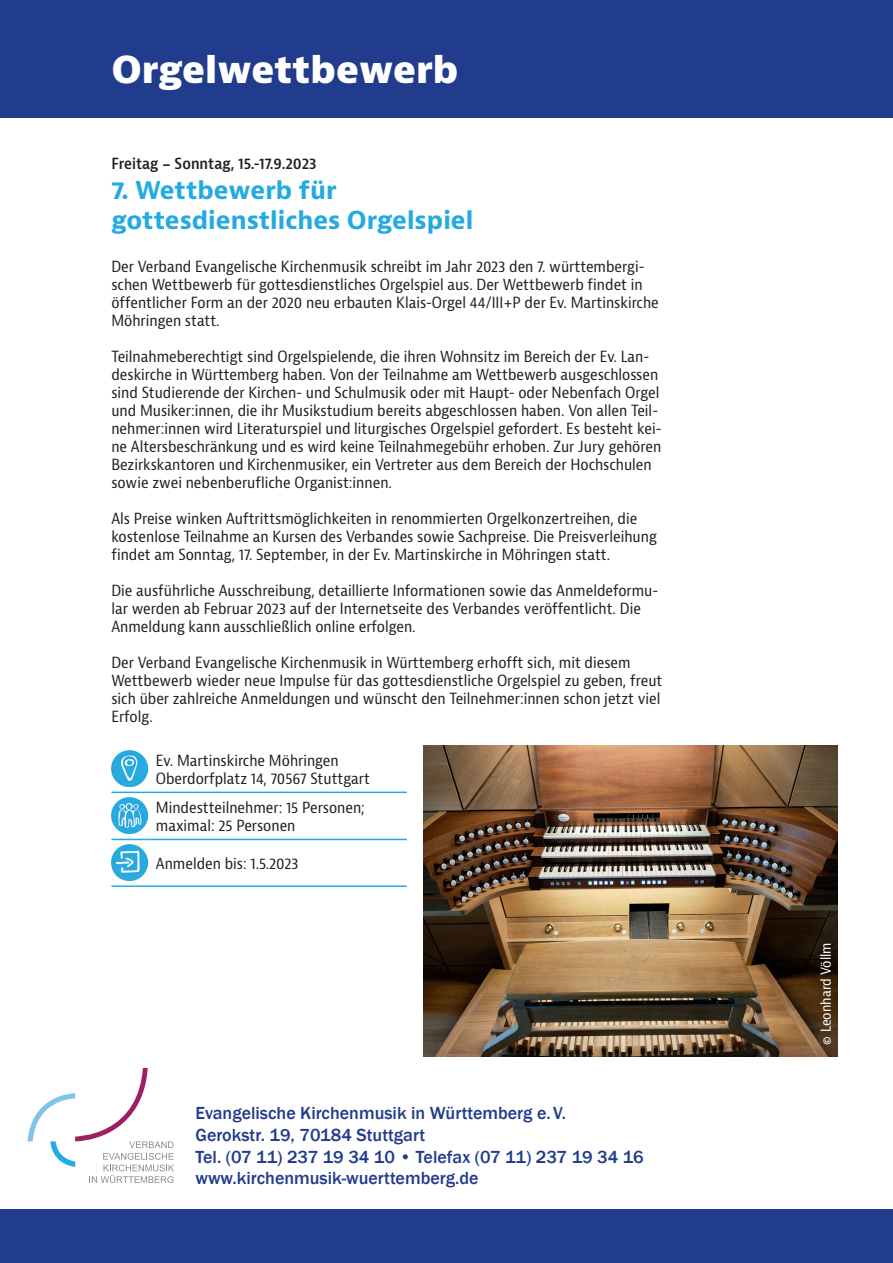
<style>
.page{position:relative;width:893px;height:1263px;background:#fff}
.page>*{position:absolute;margin:0;border:0;box-sizing:border-box;transform-origin:0 0}
.VB_Overhead{font:800 36px "Bernina Sans";color:#fff}
.ohne_Raster_links{font:700 24px/30px "Bernina Sans";color:#24aae1}
.t1{font:500 18px/21.6px "Franklin Gothic";color:#213c8c}
.Text{font:condensed 15px/18px "Bernina Sans";color:#231f20}
.ohne_Raster_links-2{font:600 condensed 15px "Bernina Sans";color:#231f20}
.VB_Text{font:condensed 13.5px "Bernina Sans";color:#fff}
.s1{font-family:"Franklin Gothic";font-stretch:normal}
.s2{font-weight:400}
</style>
<div class="page">
<div style="left:0;top:0;width:893px;height:118px;background:#213c8c"></div>
<svg style="left:28px;top:1068px;width:146px;height:115px"></svg>
<div style="left:0;top:1209px;width:893px;height:54px;background:#213c8c"></div>
<hr style="left:111px;top:792px;width:36px;height:1px;background:#24aae1">
<hr style="left:147px;top:792px;width:260px;height:1px;background:#24aae1">
<hr style="left:111px;top:839px;width:36px;height:1px;background:#24aae1">
<hr style="left:147px;top:839px;width:260px;height:1px;background:#24aae1">
<hr style="left:111px;top:885px;width:36px;height:2px;background:#24aae1">
<hr style="left:147px;top:885px;width:260px;height:2px;background:#24aae1">
<img style="left:111px;top:751px;width:36px;height:36px">
<img style="left:111px;top:798px;width:36px;height:36px">
<img style="left:111px;top:845px;width:36px;height:36px">
<img style="left:423px;top:746px;width:415px;height:311px">
<p class="VB_Overhead" style="left:111px;top:46px;width:348px">Orgelwettbewerb</p>
<p class="ohne_Raster_links-2" style="left:111px;top:154px;width:207px">Freitag <span class="s1">–</span> Sonntag, 15.-17.9.2023</p>
<p class="ohne_Raster_links" style="left:111px;top:176px;width:363px">7. Wettbewerb für gottesdienstliches Orgelspiel</p>
<p class="Text" style="left:111px;top:257px;width:549px">Der Verband Evangelische Kirchenmusik schreibt im Jahr 2023 den 7. württembergi&shy;schen Wettbewerb für gottesdienstliches Orgelspiel aus. Der Wettbewerb findet in öffentlicher Form an der 2020 neu erbauten Klais-Orgel 44/III+P der Ev. Martinskirche Möhringen statt.</p>
<p class="Text" style="left:111px;top:347px;width:552px">Teilnahmeberechtigt sind Orgelspielende, die ihren Wohnsitz im Bereich der Ev. Lan&shy;deskirche in Württemberg haben. Von der Teilnahme am Wettbewerb ausgeschlossen sind Studierende der Kirchen- und Schulmusik oder mit Haupt- oder Nebenfach Orgel und Musiker:innen, die ihr Musikstudium bereits abgeschlossen haben. Von allen Teil&shy;nehmer:innen wird Literaturspiel und liturgisches Orgelspiel gefordert. Es besteht kei&shy;ne Altersbeschränkung und es wird keine Teilnahmegebühr erhoben. Zur Jury gehören Bezirkskantoren und Kirchenmusiker, ein Vertreter aus dem Bereich der Hochschulen sowie zwei nebenberufliche Organist:innen.</p>
<p class="Text" style="left:111px;top:509px;width:547px">Als Preise winken Auftrittsmöglichkeiten in renommierten Orgelkonzertreihen, die kostenlose Teilnahme an Kursen des Verbandes sowie Sachpreise. Die Preisverleihung findet am Sonntag, 17. September, in der Ev. Martinskirche in Möhringen statt.</p>
<p class="Text" style="left:111px;top:581px;width:548px">Die ausführliche Ausschreibung, detaillierte Informationen sowie das Anmeldeformu&shy;lar werden ab Februar 2023 auf der Internetseite des Verbandes veröffentlicht. Die<br>Anmeldung kann ausschließlich online erfolgen.</p>
<p class="Text" style="left:111px;top:653px;width:552px">Der Verband Evangelische Kirchenmusik in Württemberg erhofft sich, mit diesem Wettbewerb wieder neue Impulse für das gottesdienstliche Orgelspiel zu geben, freut sich über zahlreiche Anmeldungen und wünscht den Teilnehmer:innen schon jetzt viel Erfolg.</p>
<p class="Text" style="left:156px;top:752px;width:216px">Ev. Martinskirche Möhringen<br>Oberdorfplatz 14, 70567 Stuttgart</p>
<p class="Text" style="left:156px;top:799px;width:210px">Mindestteilnehmer: 15 Personen; maximal: 25 Personen</p>
<p class="Text" style="left:156px;top:855px;width:144px">Anmelden bis: 1.5.2023</p>
<p class="t1" style="left:195px;top:1103px;width:450px">Evangelische Kirchenmusik in Württemberg e.V.<br>Gerokstr. 19, 70184 Stuttgart<br>Tel. (07 11) 237 19 34 10 <span class="s2">•</span> Telefax (07 11) 237 19 34 16 www.kirchenmusik-wuerttemberg.de</p>
<p class="VB_Text" style="left:817px;top:1045px;width:104px;rotate:-90deg">© Leonhard Völlm</p>
</div>
